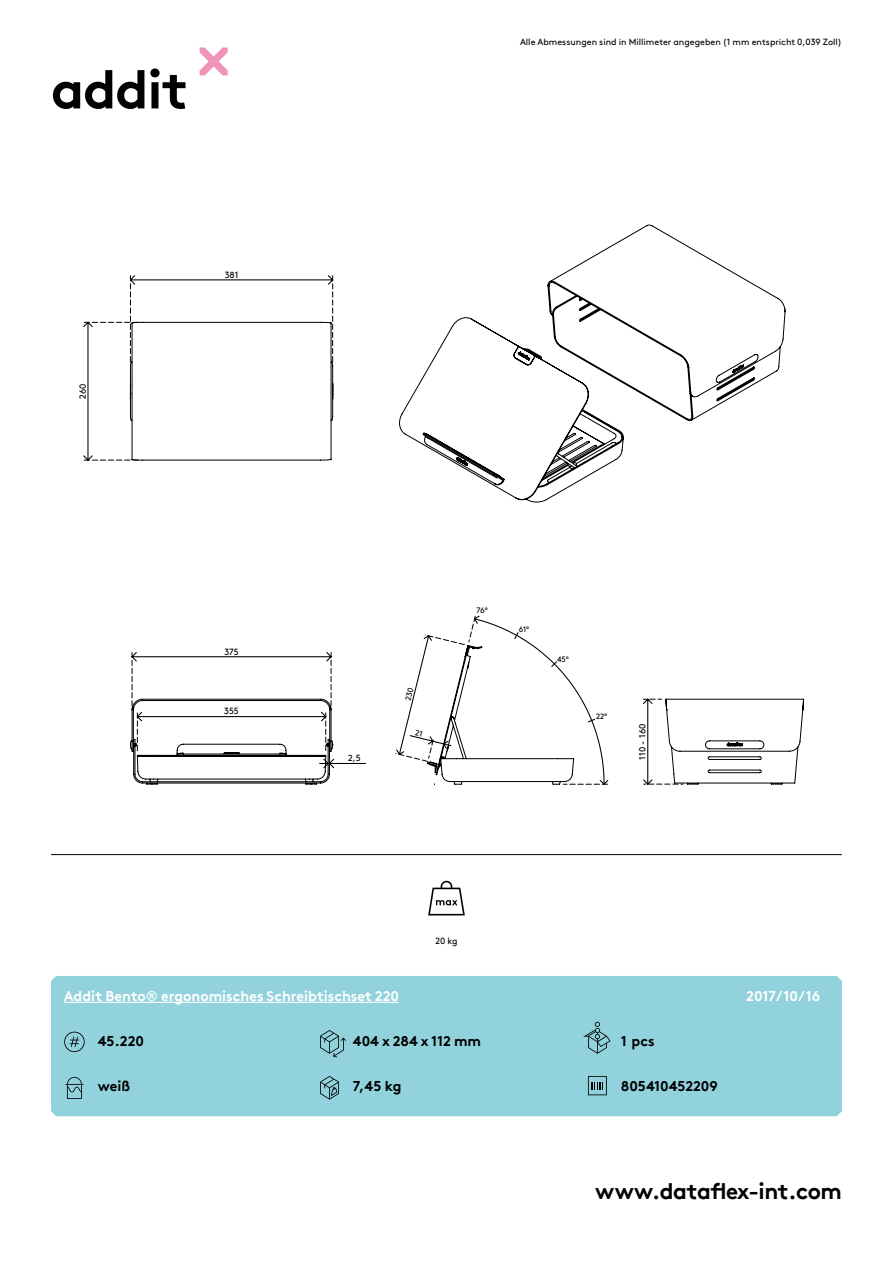
<style>
.page{position:relative;width:893px;height:1263px;background:#fff}
.page>*{position:absolute;margin:0;border:0;box-sizing:border-box;transform-origin:0 0}
.hoofdstuk{font:700 54px "Brown Pro TT";letter-spacing:-.02em;color:#000}
.t1{font:700 22.5px "Brown Pro TT";letter-spacing:-.02em;color:#000}
.body{font:700 14.25px "Brown Pro TT";color:#fff}
.specificaties{font:700 14.25px "Brown Pro TT";color:#000}
.onderschrift{font:9px "Brown";color:#000}
.t2{font:9px "Brown Pro TT Regular Alt";color:#000}
.t3{font:7.8px "Brown Pro TT";letter-spacing:-.01em;color:#000}
</style>
<div class="page">
<svg style="left:200px;top:47px;width:28px;height:28px"></svg>
<hr style="left:51px;top:854px;width:791px;height:1px;background:#000">
<svg style="left:428px;top:881px;width:37px;height:34px"></svg>
<div style="left:51px;top:976px;width:791px;height:140px;background:#92d2dc"></div>
<svg style="left:130px;top:652px;width:237px;height:133px"></svg>
<svg style="left:84px;top:276px;width:250px;height:185px"></svg>
<svg style="left:399px;top:224px;width:387px;height:279px"></svg>
<svg style="left:643px;top:698px;width:161px;height:87px"></svg>
<svg style="left:64px;top:1032px;width:21px;height:20px"></svg>
<svg style="left:65px;top:1077px;width:18px;height:22px"></svg>
<svg style="left:320px;top:1030px;width:26px;height:27px"></svg>
<svg style="left:583px;top:1022px;width:27px;height:32px"></svg>
<svg style="left:320px;top:1076px;width:19px;height:24px"></svg>
<svg style="left:588px;top:1076px;width:19px;height:19px"></svg>
<hr style="left:64px;top:1002px;width:335px;height:1px;background:#fff">
<svg style="left:395px;top:615px;width:214px;height:170px"></svg>
<p class="hoofdstuk" style="left:51px;top:46px;width:139px">addit</p>
<p class="t2" style="left:76px;top:399px;width:17px;rotate:-90deg">260</p>
<p class="t2" style="left:225px;top:268px;width:15px">381</p>
<p class="t2" style="left:224px;top:644px;width:16px">375</p>
<p class="t2" style="left:224px;top:704px;width:16px">355</p>
<p class="onderschrift" style="left:520px;top:35px;width:323px">Alle Abmessungen sind in Millimeter angegeben (1 mm entspricht 0,039 Zoll)</p>
<p class="t2" style="left:348px;top:751px;width:14px">2,5</p>
<p class="t3" style="left:476px;top:604px;width:13px">76°</p>
<p class="t3" style="left:519px;top:624px;width:12px">61°</p>
<p class="t3" style="left:557px;top:653px;width:13px">45°</p>
<p class="t3" style="left:596px;top:711px;width:13px">22°</p>
<p class="t2" style="left:635px;top:759px;width:37px;rotate:-90deg">110 - 160</p>
<p class="onderschrift" style="left:435px;top:934px;width:24px">20 kg</p>
<p class="body" style="left:64px;top:985px;width:337px">Addit Bento® ergonomisches Schreibtischset 220</p>
<p class="body" style="left:746px;top:985px;width:76px">2017/10/16</p>
<p class="specificaties" style="left:98px;top:1029px;width:48px">45.220</p>
<p class="specificaties" style="left:98px;top:1074px;width:34px">weiß</p>
<p class="specificaties" style="left:353px;top:1029px;width:130px">404 x 284 x 112 mm</p>
<p class="specificaties" style="left:621px;top:1029px;width:35px">1 pcs</p>
<p class="specificaties" style="left:353px;top:1074px;width:50px">7,45 kg</p>
<p class="specificaties" style="left:621px;top:1074px;width:98px">805410452209</p>
<h2 class="t1" style="left:595px;top:1173px;width:248px">www.dataflex-int.com</h2>
</div>
